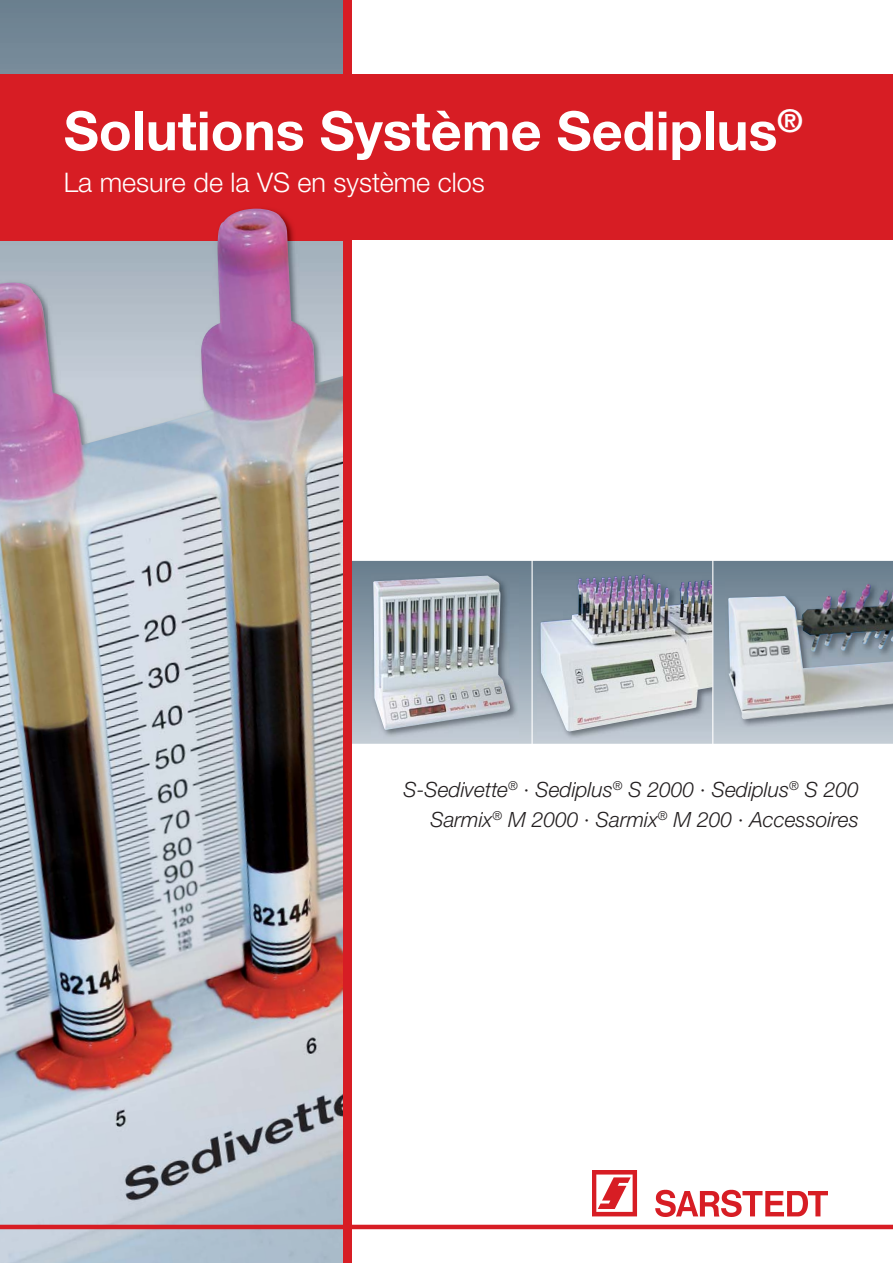
<style>
.page{position:relative;width:893px;height:1263px;background:#fff}
.page>*{position:absolute;margin:0;border:0;box-sizing:border-box;transform-origin:0 0}
.t1{font:700 54px "Helvetica Neue LTW1 G";color:#fff}
.t2{font:300 27px "Helvetica Neue LTW1 G";color:#fff}
.t3{font:italic 300 21px/30px "Helvetica Neue LTW1 G";color:#231f20;text-align:right}
</style>
<div class="page">
<div style="left:0;top:0;width:343px;height:74px;background:#718595"></div>
<div style="left:0;top:74px;width:893px;height:166px;background:#d71d24"></div>
<svg style="left:352px;top:561px;width:541px;height:183px;background:#90a0ac"></svg>
<img style="left:593px;top:1170px;width:235px;height:46px">
<img style="left:538px;top:572px;width:174px;height:168px">
<img style="left:597px;top:575px;width:46px;height:34px">
<hr style="left:531px;top:557px;width:2px;height:194px;background:#fff">
<hr style="left:712px;top:557px;width:1px;height:194px;background:#fff">
<img style="left:371px;top:573px;width:147px;height:165px">
<img style="left:373px;top:576px;width:137px;height:154px">
<img style="left:726px;top:580px;width:167px;height:148px">
<img style="left:728px;top:584px;width:165px;height:135px">
<img style="left:0;top:209px;width:343px;height:1054px">
<div style="left:343px;top:0;width:9px;height:1263px;background:#d71d24"></div>
<hr style="left:0;top:1225px;width:893px;height:4px;background:#d71d24">
<h1 class="t1" style="left:64px;top:112px;width:740px">Solutions Système Sediplus<sup>®</sup></h1>
<p class="t2" style="left:64px;top:173px;width:422px">La mesure de la VS en système clos</p>
<p class="t3" style="left:403px;top:777px;width:457px">S-Sedivette<sup>®</sup> · Sediplus<sup>®</sup> S 2000 · Sediplus<sup>®</sup> S 200<br>Sarmix<sup>®</sup> M 2000 · Sarmix<sup>®</sup> M 200 · Accessoires</p>
</div>
